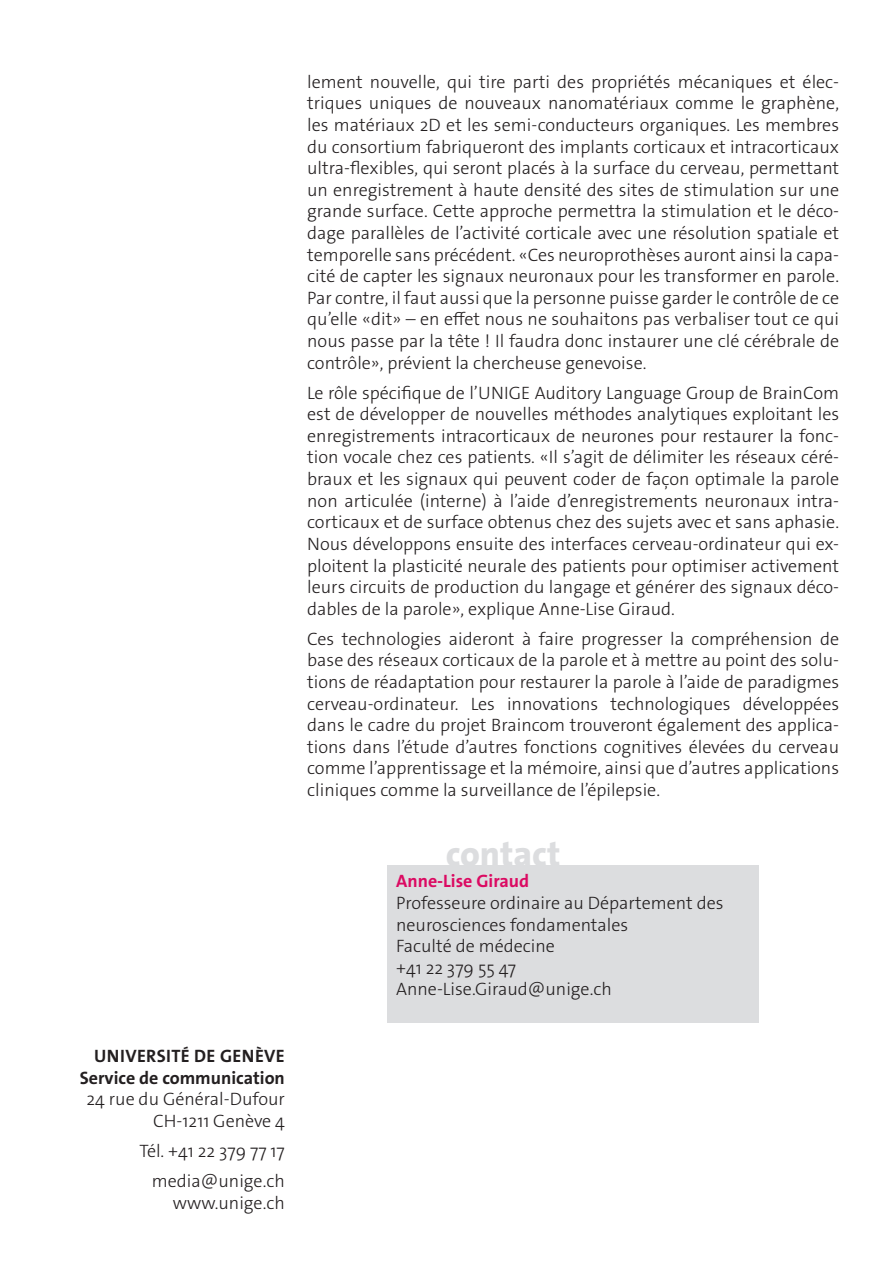
<style>
.page{position:relative;width:893px;height:1263px;background:#fff}
.page>*{position:absolute;margin:0;border:0;box-sizing:border-box;transform-origin:0 0}
._4__texte_courant{font:800 35.7px "The Sans Os F";color:#dcdddf}
._4__texte_courant-2{font:300 18px/21.6px "The Sans Os F";color:#231f20;text-align:justify}
.texte_courant{font:300 18px/21.6px "The Sans Os F";color:#231f20;text-align:right}
.texte_courant-2{font:700 18px "The Sans Os F";letter-spacing:.02em;color:#231f20}
.s1{font-weight:700}
.s2{font-weight:700;color:#db0a62}
</style>
<div class="page">
<div style="left:388px;top:865px;width:371px;height:158px;background:#dcdddf"></div>
<p class="texte_courant-2" style="left:94px;top:1044px;width:192px">UNIVERSITÉ DE GENÈVE</p>
<p class="texte_courant" style="left:80px;top:1067px;width:207px"><span class="s1">Service de communication<br></span>24 rue du Général-Dufour<br>CH-1211 Genève 4</p>
<p class="texte_courant" style="left:139px;top:1140px;width:147px">Tél. +41 22 379 77 17</p>
<p class="texte_courant" style="left:152px;top:1170px;width:135px">media@unige.ch www.unige.ch</p>
<p class="_4__texte_courant-2" style="left:307px;top:71px;width:533px">lement nouvelle, qui tire parti des propriétés mécaniques et élec&shy;triques uniques de nouveaux nanomatériaux comme le graphène, les matériaux 2D et les semi-conducteurs organiques. Les membres du consortium fabriqueront des implants corticaux et intracorticaux ultra-flexibles, qui seront placés à la surface du cerveau, permettant un enregistrement à haute densité des sites de stimulation sur une grande surface. Cette approche permettra la stimulation et le déco&shy;dage parallèles de l’activité corticale avec une résolution spatiale et temporelle sans précédent. «Ces neuroprothèses auront ainsi la capa&shy;cité de capter les signaux neuronaux pour les transformer en parole.<br>Par contre, il faut aussi que la personne puisse garder le contrôle de ce qu’elle «dit» – en effet nous ne souhaitons pas verbaliser tout ce qui nous passe par la tête ! Il faudra donc instaurer une clé cérébrale de contrôle», prévient la chercheuse genevoise.</p>
<p class="_4__texte_courant-2" style="left:307px;top:382px;width:533px">Le rôle spécifique de l’UNIGE Auditory Language Group de BrainCom est de développer de nouvelles méthodes analytiques exploitant les enregistrements intracorticaux de neurones pour restaurer la fonc&shy;tion vocale chez ces patients. «Il s’agit de délimiter les réseaux céré&shy;braux et les signaux qui peuvent coder de façon optimale la parole non articulée (interne) à l’aide d’enregistrements neuronaux intra&shy;corticaux et de surface obtenus chez des sujets avec et sans aphasie.<br>Nous développons ensuite des interfaces cerveau-ordinateur qui ex&shy;ploitent la plasticité neurale des patients pour optimiser activement leurs circuits de production du langage et générer des signaux déco&shy;dables de la parole», explique Anne-Lise Giraud.</p>
<p class="_4__texte_courant-2" style="left:307px;top:628px;width:533px">Ces technologies aideront à faire progresser la compréhension de base des réseaux corticaux de la parole et à mettre au point des solu&shy;tions de réadaptation pour restaurer la parole à l’aide de paradigmes cerveau-ordinateur. Les innovations technologiques développées dans le cadre du projet Braincom trouveront également des applica&shy;tions dans l’étude d’autres fonctions cognitives élevées du cerveau comme l’apprentissage et la mémoire, ainsi que d’autres applications cliniques comme la surveillance de l’épilepsie.</p>
<p class="_4__texte_courant" style="left:446px;top:831px;width:116px">contact</p>
<p class="_4__texte_courant-2" style="left:396px;top:871px;width:329px;text-align:left"><span class="s2">Anne-Lise Giraud<br></span>Professeure ordinaire au Département des neurosciences fondamentales<br>Faculté de médecine<br>+41 22 379 55 47<br>Anne-Lise.Giraud@unige.ch</p>
</div>
